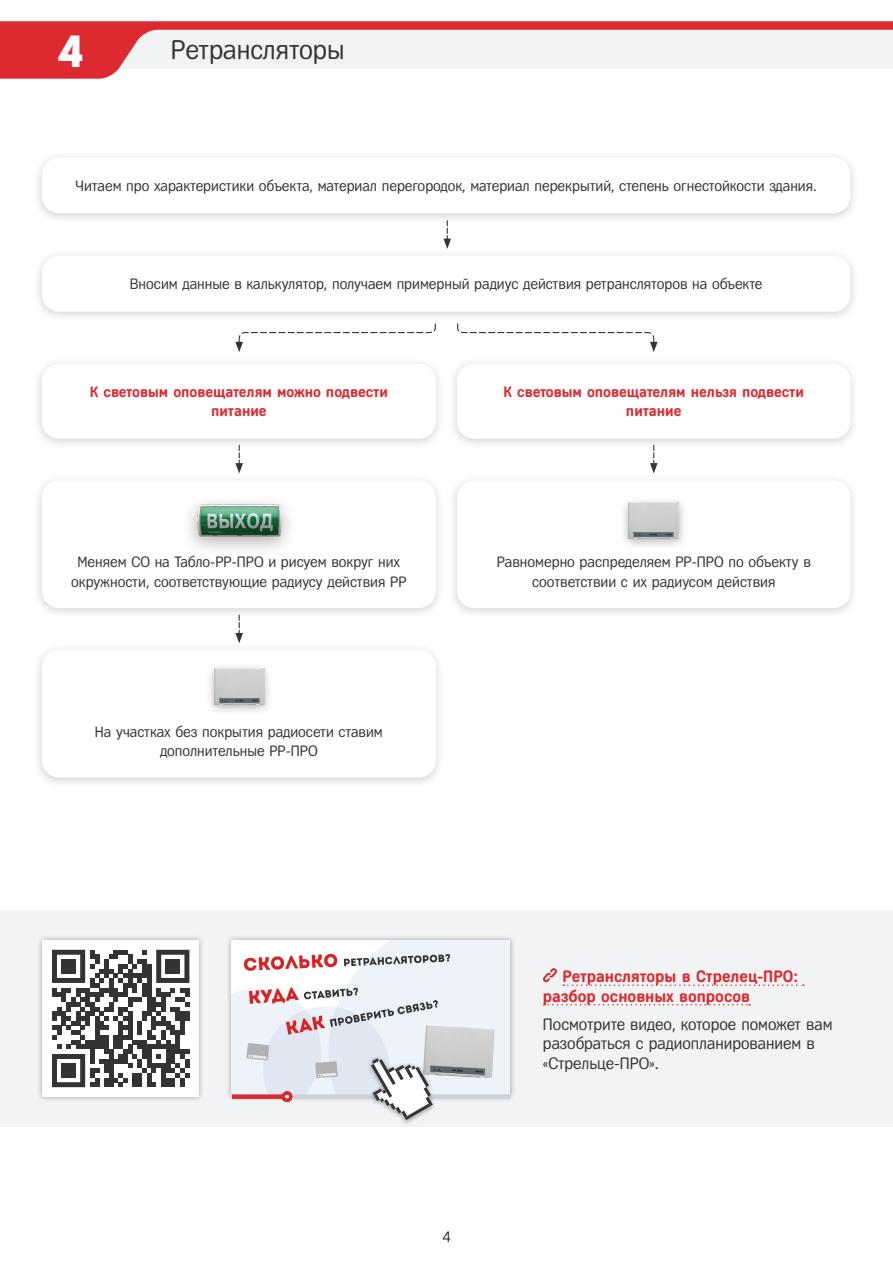
<style>
.page{position:relative;width:893px;height:1263px;background:#fff}
.page>*{position:absolute;margin:0;border:0;box-sizing:border-box;transform-origin:0 0}
.цифра_красная{font:45px "Intro";color:#fff}
.название_раздела{font:27px "Fregat";color:#363536}
.Основной_текст{font:16.5px/19.5px "Fregat";color:#363536}
.Основной_текст-2{font:700 16.5px/19.5px "Fregat";color:#dd2a30}
.Текст_10{font:15px/19.5px "Fregat";color:#363536;text-align:center}
.Текст_10-2{font:700 15px/19.5px "Fregat";color:#dd2a30;text-align:center}
</style>
<div class="page">
<svg style="left:0;top:21px;width:893px;height:58px;fill:#f2f3f4"></svg>
<div style="left:33px;top:357px;width:412px;height:93px;background:#231f20;opacity:.2"></div>
<div style="left:42px;top:364px;width:394px;height:75px;background:#fff;border-radius:17px"></div>
<div style="left:33px;top:150px;width:827px;height:74px;background:#231f20;opacity:.2"></div>
<div style="left:42px;top:157px;width:808px;height:56px;background:#fff;border-radius:17px"></div>
<div style="left:33px;top:249px;width:827px;height:74px;background:#231f20;opacity:.2"></div>
<div style="left:42px;top:256px;width:808px;height:56px;background:#fff;border-radius:17px"></div>
<div style="left:448px;top:357px;width:412px;height:93px;background:#231f20;opacity:.2"></div>
<div style="left:457px;top:364px;width:393px;height:75px;background:#fff;border-radius:17px"></div>
<div style="left:33px;top:473px;width:412px;height:146px;background:#231f20;opacity:.2"></div>
<div style="left:42px;top:480px;width:394px;height:128px;background:#fff;border-radius:17px"></div>
<div style="left:33px;top:643px;width:412px;height:146px;background:#231f20;opacity:.2"></div>
<div style="left:42px;top:650px;width:394px;height:127px;background:#fff;border-radius:17px"></div>
<div style="left:448px;top:473px;width:412px;height:146px;background:#231f20;opacity:.2"></div>
<div style="left:457px;top:480px;width:393px;height:128px;background:#fff;border-radius:17px"></div>
<svg style="left:235px;top:445px;width:8px;height:28px"></svg>
<svg style="left:443px;top:221px;width:8px;height:28px"></svg>
<svg style="left:235px;top:615px;width:8px;height:28px"></svg>
<svg style="left:650px;top:445px;width:8px;height:28px"></svg>
<svg style="left:235px;top:323px;width:201px;height:29px"></svg>
<svg style="left:457px;top:323px;width:201px;height:29px"></svg>
<div style="left:0;top:910px;width:893px;height:217px;background:#f2f3f4"></div>
<svg style="left:563px;top:984px;width:241px;height:2px"></svg>
<svg style="left:544px;top:1004px;width:206px;height:1px"></svg>
<svg style="left:543px;top:968px;width:14px;height:14px"></svg>
<div style="left:226px;top:934px;width:290px;height:169px;background:#231f20;opacity:.4"></div>
<img style="left:232px;top:940px;width:278px;height:154px">
<div style="left:37px;top:934px;width:168px;height:169px;background:#231f20;opacity:.4"></div>
<div style="left:43px;top:940px;width:156px;height:157px;background:#fff"></div>
<svg style="left:52px;top:950px;width:137px;height:137px"></svg>
<div style="left:61px;top:959px;width:15px;height:14px;background:#343333"></div>
<div style="left:166px;top:959px;width:14px;height:14px;background:#343333"></div>
<div style="left:61px;top:1063px;width:15px;height:15px;background:#343333"></div>
<div style="left:232px;top:1094px;width:278px;height:5px;background:#d1d2d4"></div>
<div style="left:232px;top:1094px;width:55px;height:5px;background:#dd2a30"></div>
<svg style="left:280px;top:1090px;width:14px;height:13px"></svg>
<div style="left:180px;top:493px;width:117px;height:65px;background:#231f20;opacity:.35"></div>
<img style="left:197px;top:505px;width:84px;height:31px">
<div style="left:205px;top:662px;width:68px;height:54px;background:#231f20;opacity:.35"></div>
<img style="left:214px;top:668px;width:50px;height:36px">
<div style="left:619px;top:496px;width:69px;height:54px;background:#231f20;opacity:.35"></div>
<img style="left:629px;top:502px;width:50px;height:36px">
<div style="left:367px;top:1055px;width:70px;height:70px;background:#231f20;opacity:.4"></div>
<svg style="left:371px;top:1058px;width:62px;height:62px"></svg>
<p class="цифра_красная" style="left:57px;top:24px;width:27px">4</p>
<p class="название_раздела" style="left:171px;top:35px;width:175px">Ретрансляторы</p>
<p class="Текст_10" style="left:76px;top:176px;width:743px">Читаем про характеристики объекта, материал перегородок, материал перекрытий, степень огнестойкости здания.</p>
<p class="Текст_10" style="left:130px;top:274px;width:634px">Вносим данные в калькулятор, получаем примерный радиус действия ретрансляторов на объекте</p>
<p class="Текст_10-2" style="left:90px;top:382px;width:299px">К световым оповещателям можно подвести питание</p>
<p class="Текст_10" style="left:71px;top:552px;width:337px">Меняем СО на Табло-РР-ПРО и рисуем вокруг них окружности, соответствующие радиусу действия РР</p>
<p class="Текст_10" style="left:95px;top:722px;width:289px">На участках без покрытия радиосети ставим дополнительные РР-ПРО</p>
<p class="Текст_10-2" style="left:504px;top:382px;width:302px">К световым оповещателям нельзя подвести питание</p>
<p class="Текст_10" style="left:497px;top:552px;width:316px">Равномерно распределяем РР-ПРО по объекту в соответствии с их радиусом действия</p>
<p class="Текст_10" style="left:442px;top:1227px;width:10px">4</p>
<p class="Основной_текст-2" style="left:543px;top:967px;width:257px;text-indent:19px">Ретрансляторы в Стрелец-ПРО: разбор основных вопросов</p>
<p class="Основной_текст" style="left:543px;top:1014px;width:291px">Посмотрите видео, которое поможет вам разобраться с радиопланированием в «Стрельце-ПРО».</p>
</div>
